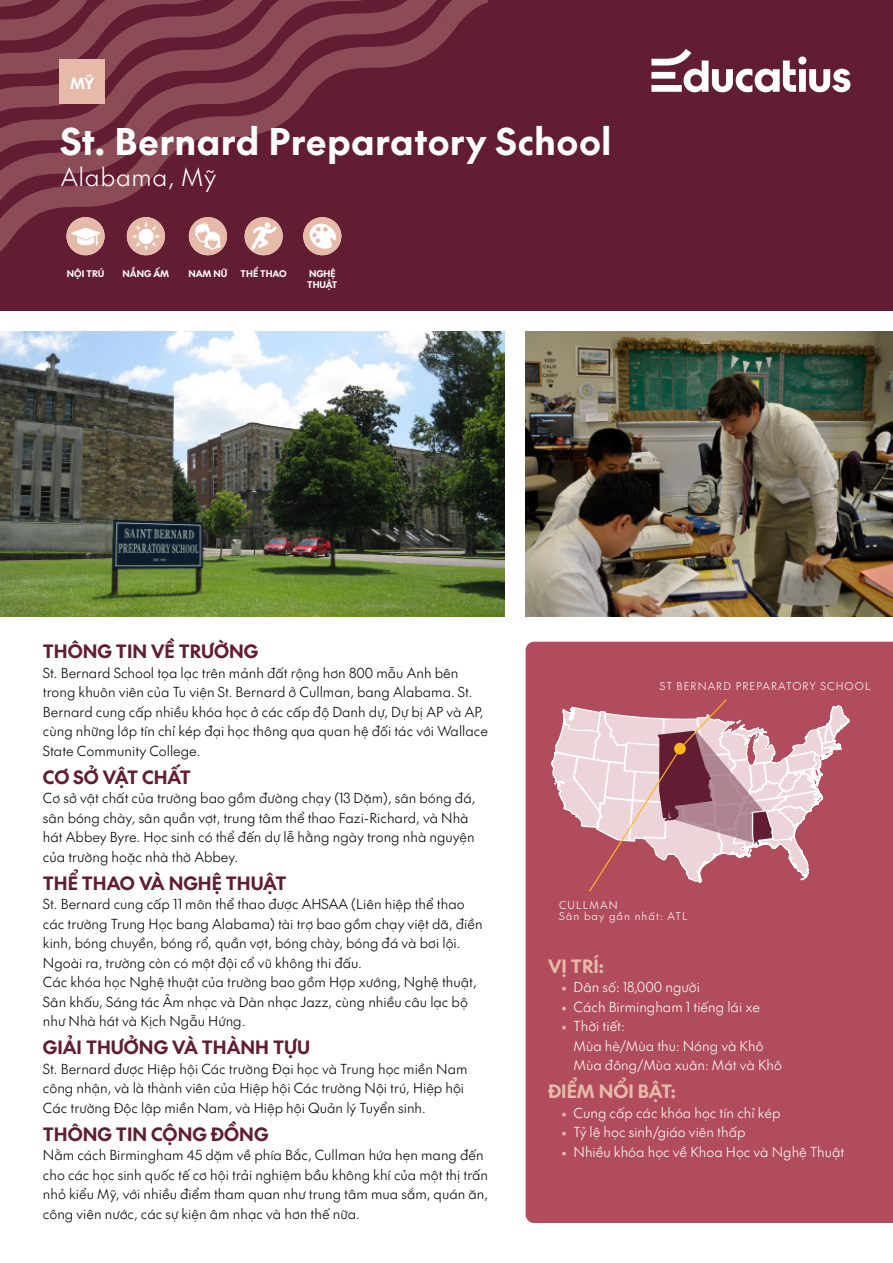
<style>
.page{position:relative;width:893px;height:1263px;background:#fff}
.page>*{position:absolute;margin:0;border:0;box-sizing:border-box;transform-origin:0 0}
.t1{font:36px "SVN The Future Bold";letter-spacing:.025em;color:#fff}
.t2{font:24px "SVN The Future Light";letter-spacing:.025em;color:#fff}
.t3{font:18px "SVN The Future Bold";color:#621d32}
.t4{font:18px "SVN The Future Bold";color:#e6baa8}
.t5{font:18px "SVN The Future Bold";color:#e5b9a8}
.t6{font:15px "SVN The Future Bold";color:#fff}
.t7{font:13.5px/19.5px "SVN The Future Light";color:#000}
.t8{font:13.5px/19.5px "SVN The Future Light";color:#fff}
.t9{font:10.5px/10.8px "SVN The Future Light";letter-spacing:.1em;color:#fff}
.t10{font:9px/10.5px "SVN The Future Bold";color:#fff}
.s1{font-family:"The Future";font-weight:300;color:#e6baa8}
</style>
<div class="page">
<div style="left:0;top:0;width:893px;height:310px;background:#631d32"></div>
<svg style="left:0;top:0;width:487px;height:256px"></svg>
<img style="left:67px;top:217px;width:38px;height:38px;border-radius:19px">
<img style="left:189px;top:217px;width:38px;height:38px;border-radius:19px">
<img style="left:245px;top:217px;width:38px;height:38px;border-radius:19px">
<img style="left:303px;top:217px;width:38px;height:38px;border-radius:19px">
<img style="left:0;top:332px;width:504px;height:285px">
<img style="left:526px;top:332px;width:367px;height:285px">
<div style="left:60px;top:60px;width:45px;height:44px;background:#e6baa8"></div>
<div style="left:526px;top:642px;width:367px;height:581px;background:#b04c5c"></div>
<svg style="left:550px;top:698px;width:301px;height:205px;background:#c58790"></svg>
<img style="left:127px;top:217px;width:38px;height:38px;border-radius:19px">
<svg style="left:651px;top:49px;width:199px;height:43px"></svg>
<p class="t6" style="left:70px;top:71px;width:26px">MỸ</p>
<h1 class="t1" style="left:61px;top:112px;width:552px">St. Bernard Preparatory School</h1>
<h2 class="t2" style="left:61px;top:159px;width:157px">Alabama, Mỹ</h2>
<p class="t10" style="left:123px;top:268px;width:48px">NẮNG ẤM</p>
<p class="t10" style="left:67px;top:268px;width:39px">NỘI TRÚ</p>
<p class="t10" style="left:188px;top:268px;width:41px">NAM NỮ</p>
<p class="t10" style="left:241px;top:268px;width:48px">THỂ THAO</p>
<p class="t10" style="left:307px;top:268px;width:32px">NGHỆ<br>THUẬT</p>
<h3 class="t3" style="left:43px;top:637px;width:217px">THÔNG TIN VỀ TRƯỜNG</h3>
<p class="t7" style="left:43px;top:662px;width:447px">St. Bernard School tọa lạc trên mảnh đất rộng hơn 800 mẫu Anh bên trong khuôn viên của Tu viện St. Bernard ở Cullman, bang Alabama. St.<br>Bernard cung cấp nhiều khóa học ở các cấp độ Danh dự, Dự bị AP và AP, cùng những lớp tín chỉ kép đại học thông qua quan hệ đối tác với Wallace State Community College.</p>
<h3 class="t3" style="left:43px;top:762px;width:149px">CƠ SỞ VẬT CHẤT</h3>
<p class="t7" style="left:43px;top:788px;width:434px">Cơ sở vật chất của trường bao gồm đường chạy (13 Dặm), sân bóng đá, sân bóng chày, sân quần vợt, trung tâm thể thao Fazi-Richard, và Nhà hát Abbey Byre. Học sinh có thể đến dự lễ hằng ngày trong nhà nguyện của trường hoặc nhà thờ Abbey.</p>
<h3 class="t3" style="left:43px;top:868px;width:245px">THỂ THAO VÀ NGHỆ THUẬT</h3>
<p class="t7" style="left:43px;top:894px;width:441px">St. Bernard cung cấp 11 môn thể thao được AHSAA (Liên hiệp thể thao các trường Trung Học bang Alabama) tài trợ bao gồm chạy việt dã, điền kinh, bóng chuyền, bóng rổ, quần vợt, bóng chày, bóng đá và bơi lội.<br>Ngoài ra, trường còn có một đội cổ vũ không thi đấu.<br>Các khóa học Nghệ thuật của trường bao gồm Hợp xướng, Nghệ thuật, Sân khấu, Sáng tác Âm nhạc và Dàn nhạc Jazz, cùng nhiều câu lạc bộ như Nhà hát và Kịch Ngẫu Hứng.</p>
<h3 class="t3" style="left:43px;top:1033px;width:269px">GIẢI THƯỞNG VÀ THÀNH TỰU</h3>
<p class="t7" style="left:43px;top:1058px;width:426px">St. Bernard được Hiệp hội Các trường Đại học và Trung học miền Nam công nhận, và là thành viên của Hiệp hội Các trường Nội trú, Hiệp hội<br>Các trường Độc lập miền Nam, và Hiệp hội Quản lý Tuyển sinh.</p>
<h3 class="t3" style="left:43px;top:1119px;width:227px">THÔNG TIN CỘNG ĐỒNG</h3>
<p class="t7" style="left:43px;top:1145px;width:447px">Nằm cách Birmingham 45 dặm về phía Bắc, Cullman hứa hẹn mang đến cho các học sinh quốc tế cơ hội trải nghiệm bầu không khí của một thị trấn nhỏ kiểu Mỹ, với nhiều điểm tham quan như trung tâm mua sắm, quán ăn, công viên nước, các sự kiện âm nhạc và hơn thế nữa.</p>
<p class="t9" style="left:660px;top:680px;width:212px">ST BERNARD PREPARATORY SCHOOL</p>
<p class="t9" style="left:559px;top:899px;width:130px">CULLMAN<br>Sân bay gần nhất: ATL</p>
<h3 class="t5" style="left:548px;top:951px;width:58px">VỊ TRÍ:</h3>
<p class="t8" style="left:561px;top:977px;width:141px"><span class="s1">•</span> Dân số: 18,000 người</p>
<p class="t8" style="left:561px;top:996px;width:201px"><span class="s1">•</span> Cách Birmingham 1 tiếng lái xe</p>
<p class="t8" style="left:574px;top:1016px;width:210px;text-indent:-13px"><span class="s1">•</span> Thời tiết:<br>Mùa hè/Mùa thu: Nóng và Khô<br>Mùa đông/Mùa xuân: Mát và Khô</p>
<h3 class="t4" style="left:548px;top:1077px;width:129px">ĐIỂM NỔI BẬT:</h3>
<p class="t8" style="left:561px;top:1102px;width:221px"><span class="s1">•</span> Cung cấp các khóa học tín chỉ kép</p>
<p class="t8" style="left:561px;top:1122px;width:186px"><span class="s1">•</span> Tỷ lệ học sinh/giáo viên thấp</p>
<p class="t8" style="left:561px;top:1141px;width:285px"><span class="s1">•</span> Nhiều khóa học về Khoa Học và Nghệ Thuật</p>
</div>
